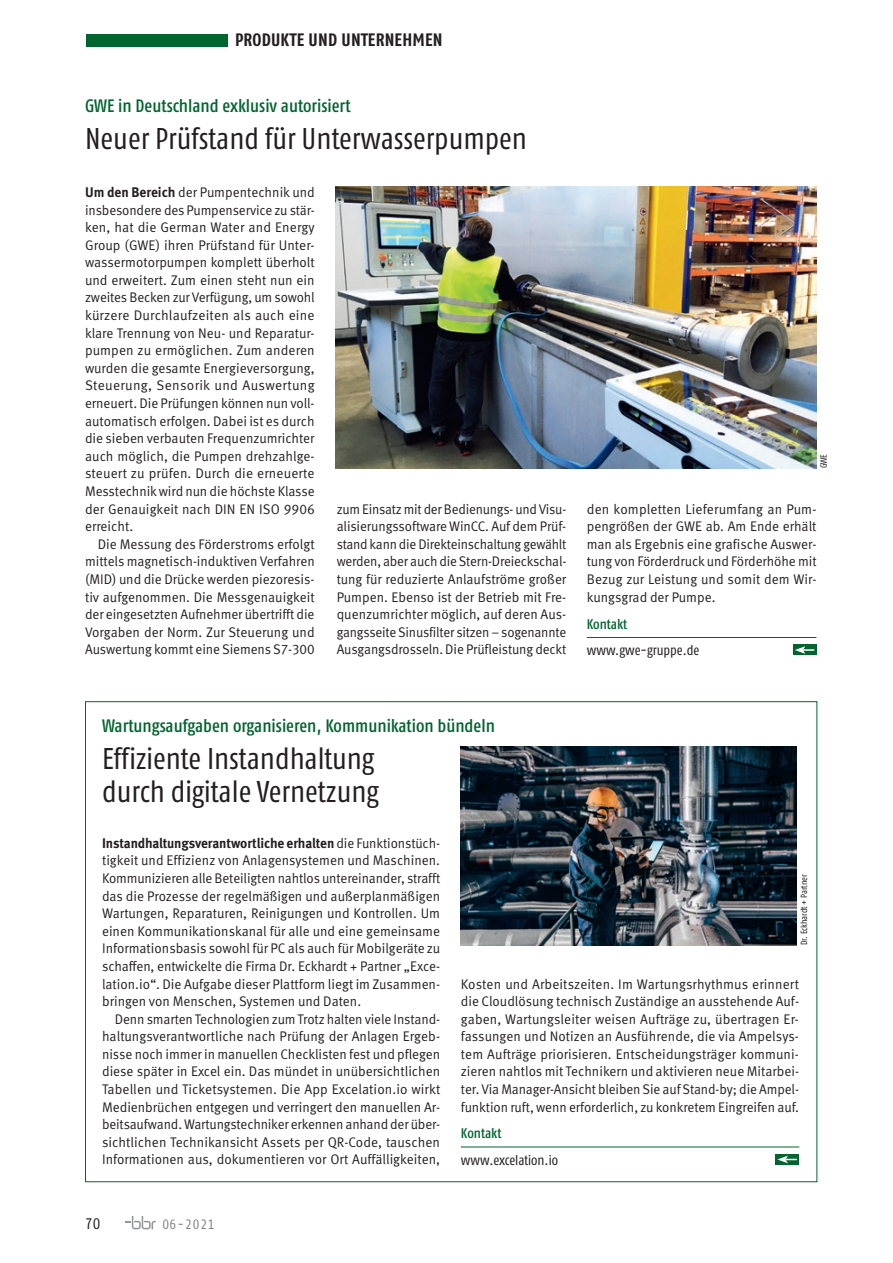
<style>
.page{position:relative;width:893px;height:1263px;background:#fff}
.page>*{position:absolute;margin:0;border:0;box-sizing:border-box;transform-origin:0 0}
.t1{font:condensed 30px/33px "Fago OT";color:#231f20}
.t2{font:500 condensed 18px "Fago OT";color:#00652e}
.t3{font:700 condensed 18px "Fago OT";letter-spacing:.01em;color:#231f20}
.t4{font:condensed 15.3px "Fago OT";color:#231f20}
.t5{font:13.95px/17.5px "Meta OT Norm";letter-spacing:-.005em;color:#231f20;text-align:justify;scale:.96 1}
.t6{font:13.95px/17.5px "Meta OT Norm";letter-spacing:-.005em;color:#231f20;text-align:justify;scale:.95 1}
.t7{font:13.95px/17.5px "Meta OT Norm";letter-spacing:-.005em;color:#231f20;text-align:justify;scale:.94 1}
.t8{font:13.95px/17.5px "Meta OT Norm";letter-spacing:-.005em;color:#231f20;text-align:justify}
.t9{font:700 13.95px "Meta OT";letter-spacing:-.01em;color:#231f20;scale:.95 1}
.t10{font:condensed 13.95px "Fago OT";color:#231f20}
.t11{font:500 condensed 13.95px "Fago OT";color:#00652e}
.t12{font:condensed 13.5px "Fago OT";letter-spacing:.05em;color:#808285}
.t13{font:condensed 9px "Fago OT";letter-spacing:-.005em;color:#231f20}
.s1{font-family:"Meta OT";font-weight:700}
.s2{font-family:"Meta OT Norm";font-weight:400}
</style>
<div class="page">
<svg style="left:125px;top:1216px;width:31px;height:13px"></svg>
<div style="left:86px;top:34px;width:141px;height:12px;background:#00652e"></div>
<img style="left:336px;top:187px;width:480px;height:281px">
<hr style="left:587px;top:637px;width:229px;height:1px;background:#00652e">
<img style="left:461px;top:746px;width:336px;height:199px">
<hr style="left:461px;top:1147px;width:338px;height:1px;background:#00652e">
<div style="left:793px;top:645px;width:23px;height:10px;background:#00652e"></div>
<svg style="left:795px;top:646px;width:19px;height:8px"></svg>
<div style="left:775px;top:1154px;width:24px;height:11px;background:#00652e"></div>
<svg style="left:777px;top:1156px;width:20px;height:7px"></svg>
<p class="t3" style="left:235px;top:29px;width:209px">PRODUKTE UND UNTERNEHMEN</p>
<p class="t2" style="left:85px;top:95px;width:267px">GWE in Deutschland exklusiv autorisiert</p>
<h1 class="t1" style="left:85px;top:122px;width:443px">Neuer Prüfstand für Unterwasserpumpen</h1>
<p class="t5" style="left:85px;top:184px;width:241px"><span class="s1">Um den Bereich</span> der Pumpentechnik und insbesondere des Pumpenservice zu stär&shy;ken, hat die German Water and Energy Group (GWE) ihren Prüfstand für Unter&shy;wassermotorpumpen komplett überholt und erweitert. Zum einen steht nun ein zweites Becken zur Verfügung, um sowohl kürzere Durchlaufzeiten als auch eine klare Trennung von Neu- und Reparatur&shy;pumpen zu ermöglichen. Zum anderen wurden die gesamte Energieversorgung, Steuerung, Sensorik und Auswertung erneuert. Die Prüfungen können nun voll&shy;automatisch erfolgen. Dabei ist es durch die sieben verbauten Frequenzumrichter auch möglich, die Pumpen drehzahlge&shy;steuert zu prüfen. Durch die erneuerte Messtechnik wird nun die höchste Klasse der Genauigkeit nach DIN EN ISO 9906 erreicht.</p>
<p class="t5" style="left:85px;top:535px;width:241px;text-indent:13px">Die Messung des Förderstroms erfolgt mittels magnetisch-induktiven Verfahren (MID) und die Drücke werden piezoresis&shy;tiv aufgenommen. Die Messgenauigkeit der eingesetzten Aufnehmer übertrifft die Vorgaben der Norm. Zur Steuerung und Auswertung kommt eine Siemens S7-300</p>
<p class="t13" style="left:818px;top:468px;width:16px;rotate:-90deg">GWE</p>
<p class="t7" style="left:337px;top:500px;width:246px">zum Einsatz mit der Bedienungs- und Visu&shy;alisierungssoftware WinCC. Auf dem Prüf&shy;stand kann die Direkteinschaltung gewählt werden, aber auch die Stern-Dreieckschal&shy;tung für reduzierte Anlaufströme großer Pumpen. Ebenso ist der Betrieb mit Fre&shy;quenzumrichter möglich, auf deren Aus&shy;gangsseite Sinusfilter sitzen – sogenannte Ausgangsdrosseln. Die Prüfleistung deckt</p>
<p class="t8" style="left:587px;top:500px;width:231px">den kompletten Lieferumfang an Pum&shy;pengrößen der GWE ab. Am Ende erhält man als Ergebnis eine grafische Auswer&shy;tung von Förderdruck und Förderhöhe mit Bezug zur Leistung und somit dem Wir&shy;kungsgrad der Pumpe.</p>
<p class="t11" style="left:587px;top:615px;width:42px">Kontakt</p>
<p class="t10" style="left:587px;top:642px;width:114px">www.gwe-gruppe.de</p>
<p class="t2" style="left:102px;top:714px;width:394px">Wartungsaufgaben organisieren, Kommunikation bündeln</p>
<h1 class="t1" style="left:102px;top:742px;width:279px">Effiziente Instandhaltung durch digitale Vernetzung</h1>
<p class="t9" style="left:102px;top:835px;width:357px">Instandhaltungsverantwortliche erhalten <span class="s2">die Funktionstüch-</span></p>
<p class="t5" style="left:102px;top:852px;width:354px">tigkeit und Effizienz von Anlagensystemen und Maschinen.<br>Kommunizieren alle Beteiligten nahtlos untereinander, strafft das die Prozesse der regelmäßigen und außerplanmäßigen Wartungen, Reparaturen, Reinigungen und Kontrollen. Um einen Kommunikationskanal für alle und eine gemeinsame Informationsbasis sowohl für PC als auch für Mobilgeräte zu schaffen, entwickelte die Firma Dr. Eckhardt + Partner „Exce&shy;lation.io“. Die Aufgabe dieser Plattform liegt im Zusammen&shy;bringen von Menschen, Systemen und Daten.</p>
<p class="t6" style="left:102px;top:1010px;width:358px;text-indent:13px">Denn smarten Technologien zum Trotz halten viele Instand&shy;haltungsverantwortliche nach Prüfung der Anlagen Ergeb&shy;nisse noch immer in manuellen Checklisten fest und pflegen diese später in Excel ein. Das mündet in unübersichtlichen Tabellen und Ticketsystemen. Die App Excelation.io wirkt Medienbrüchen entgegen und verringert den manuellen Ar&shy;beitsaufwand. Wartungstechniker erkennen anhand der über&shy;sichtlichen Technikansicht Assets per QR-Code, tauschen Informationen aus, dokumentieren vor Ort Auffälligkeiten,</p>
<p class="t13" style="left:799px;top:945px;width:73px;rotate:-90deg">Dr. Eckhardt + Partner</p>
<p class="t5" style="left:461px;top:975px;width:354px">Kosten und Arbeitszeiten. Im Wartungsrhythmus erinnert die Cloudlösung technisch Zuständige an ausstehende Auf&shy;gaben, Wartungsleiter weisen Aufträge zu, übertragen Er&shy;fassungen und Notizen an Ausführende, die via Ampelsys&shy;tem Aufträge priorisieren. Entscheidungsträger kommuni&shy;zieren nahtlos mit Technikern und aktivieren neue Mitarbei&shy;ter. Via Manager-Ansicht bleiben Sie auf Stand-by; die Ampel&shy;funktion ruft, wenn erforderlich, zu konkretem Eingreifen auf.</p>
<p class="t11" style="left:461px;top:1125px;width:42px">Kontakt</p>
<p class="t10" style="left:461px;top:1151px;width:99px">www.excelation.io</p>
<p class="t4" style="left:85px;top:1215px;width:17px">70</p>
<p class="t12" style="left:162px;top:1216px;width:53px">06-2021</p>
</div>
